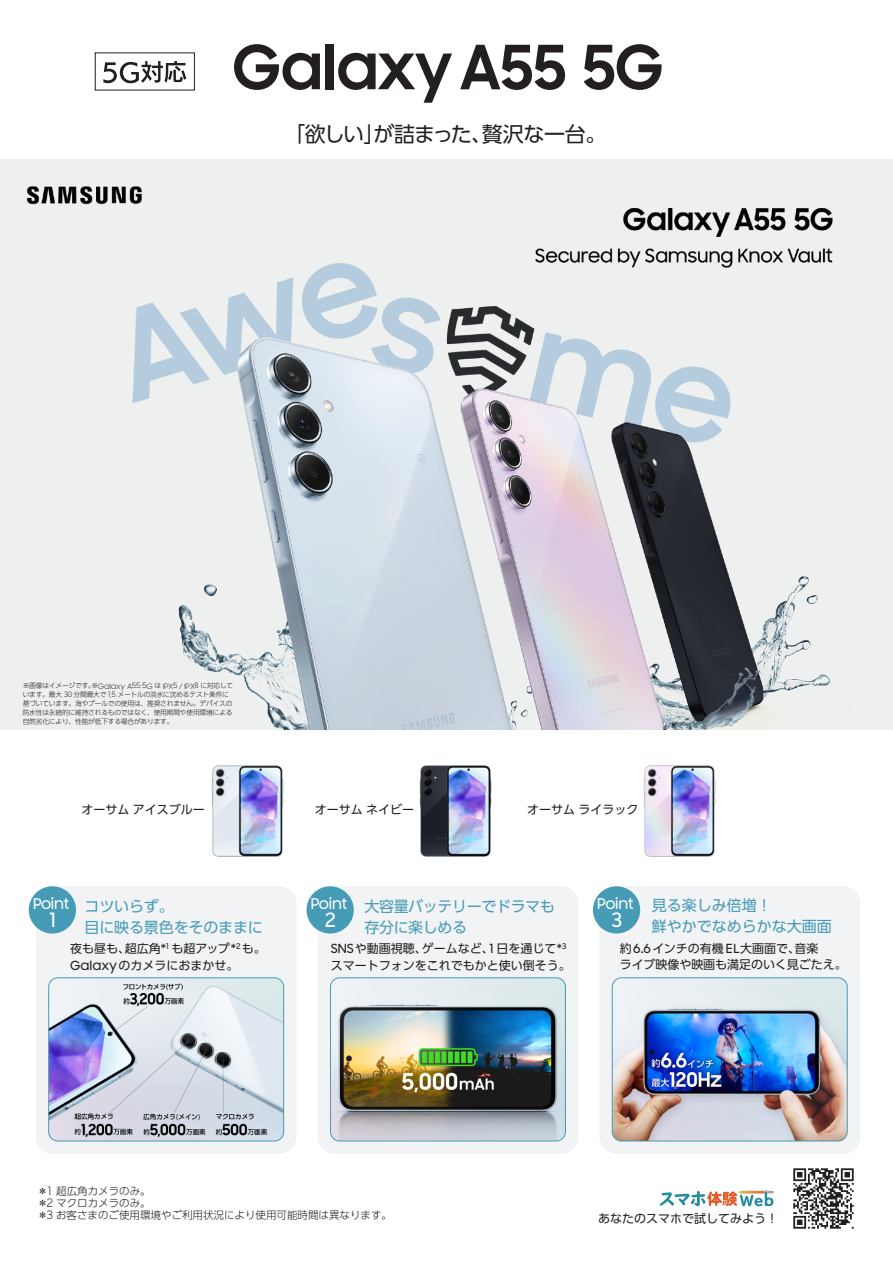
<style>
.page{position:relative;width:893px;height:1263px;background:#fff}
.page>*{position:absolute;margin:0;border:0;box-sizing:border-box;transform-origin:0 0}
.t1{font:21px "UD Shin Go Pro";letter-spacing:-.03em;color:#231f20}
.t2{font:500 19.8px "Samsung Sharp Sans";color:#fff}
.t3{font:15px/21px "UD Shin Go Pro";letter-spacing:-.01em;color:#469bb7}
.t4{font:500 14.85px "Samsung Sharp Sans";letter-spacing:-.035em;color:#fff}
.t5{font:12px/16.5px "UD Shin Go Pr 6 N";color:#231f20}
.t6{font:300 10.5px/12px "UD Shin Go Pr 6 N";color:#231f20}
.t7{font:7.35px "Samsung Sharp Sans";letter-spacing:-.025em;color:#231f20}
.t8{font:300 6.75px/9px "UD Shin Go Pr 6 N";letter-spacing:-.03em;color:#231f20}
.s1{font-family:"UD Shin Go Pr 6 N";font-weight:300;font-size:6.75px}
.s2{font-family:"Samsung Sharp Sans";font-weight:400;font-size:7.35px}
.s3{font-family:"Samsung Sharp Sans";font-weight:500;font-size:12.6px}
.s4{font-family:"Samsung Sharp Sans";font-weight:400;font-size:11.55px}
</style>
<div class="page">
<svg style="left:103px;top:61px;width:83px;height:22px"></svg>
<hr style="left:739px;top:1191px;width:35px;height:2px;background:#a2a3a6">
<svg style="left:660px;top:1190px;width:113px;height:16px"></svg>
<div style="left:36px;top:886px;width:260px;height:268px;background:#f2f3f4;border-radius:17px"></div>
<div style="left:318px;top:886px;width:260px;height:268px;background:#f2f3f4;border-radius:17px"></div>
<div style="left:599px;top:886px;width:261px;height:268px;background:#f2f3f4;border-radius:17px"></div>
<div style="left:29px;top:886px;width:47px;height:47px;background:#469bb7;border-radius:50%"></div>
<div style="left:307px;top:886px;width:47px;height:47px;background:#469bb7;border-radius:50%"></div>
<div style="left:593px;top:886px;width:47px;height:47px;background:#469bb7;border-radius:50%"></div>
<svg style="left:338px;top:53px;width:114px;height:50px"></svg>
<div style="left:326px;top:44px;width:8px;height:45px;background:#231f20"></div>
<svg style="left:234px;top:44px;width:86px;height:46px"></svg>
<svg style="left:460px;top:45px;width:105px;height:45px"></svg>
<svg style="left:584px;top:44px;width:77px;height:46px"></svg>
<img style="left:49px;top:978px;width:235px;height:163px">
<div style="left:49px;top:978px;width:235px;height:163px;border:1px solid #469bb7;border-radius:9px"></div>
<img style="left:330px;top:978px;width:235px;height:163px">
<div style="left:330px;top:978px;width:236px;height:163px;border:1px solid #469bb7;border-radius:9px"></div>
<img style="left:612px;top:978px;width:235px;height:163px">
<div style="left:612px;top:978px;width:235px;height:163px;border:1px solid #469bb7;border-radius:9px"></div>
<img style="left:0;top:160px;width:893px;height:570px">
<img style="left:211px;top:765px;width:73px;height:92px">
<img style="left:419px;top:765px;width:73px;height:92px">
<img style="left:643px;top:765px;width:73px;height:92px">
<img style="left:793px;top:1168px;width:61px;height:61px">
<h1 class="t1" style="left:284px;top:117px;width:324px">「欲しい」が詰まった、贅沢な一台。</h1>
<p class="t7" style="left:23px;top:681px;width:212px"><span class="s1">※画像はイメージです。※</span>Galaxy A55 5G <span class="s1">は</span> IPX5 / IPX8 <span class="s1">に対応して</span></p>
<p class="t8" style="left:23px;top:690px;width:211px">います。最大 <span class="s2">30</span> 分間最大で <span class="s2">1.5</span> メートルの淡水に沈めるテスト条件に基づいています。海やプールでの使用は、推奨されません。デバイスの防水性は永続的に維持されるものではなく、使用期間や使用環境による自然劣化により、性能が低下する場合があります。</p>
<p class="t5" style="left:82px;top:801px;width:125px">オーサムアイスブルー</p>
<p class="t5" style="left:315px;top:801px;width:101px">オーサムネイビー</p>
<p class="t5" style="left:527px;top:801px;width:113px">オーサムライラック</p>
<p class="t4" style="left:33px;top:893px;width:38px">Point</p>
<h2 class="t2" style="left:50px;top:906px;width:8px">1</h2>
<p class="t3" style="left:85px;top:896px;width:180px">コツいらず。<br>目に映る景色をそのままに</p>
<p class="t5" style="left:70px;top:940px;width:197px">夜も昼も、超広角<span class="s3">*</span><sup>1</sup> も超アップ<span class="s3">*</span><sup>2</sup> も。<br><span class="s3">Galaxy</span>のカメラにおまかせ。</p>
<p class="t4" style="left:311px;top:893px;width:38px">Point</p>
<h2 class="t2" style="left:325px;top:906px;width:13px">2</h2>
<p class="t3" style="left:364px;top:896px;width:192px">大容量バッテリーでドラマも存分に楽しめる</p>
<p class="t5" style="left:331px;top:940px;width:242px"><span class="s3">SNS</span>や動画視聴、ゲームなど、<span class="s3">1</span> 日を通じて<span class="s3">*</span><sup>3</sup>スマートフォンをこれでもかと使い倒そう。</p>
<p class="t4" style="left:597px;top:893px;width:38px">Point</p>
<h2 class="t2" style="left:612px;top:906px;width:12px">3</h2>
<p class="t3" style="left:652px;top:895px;width:181px">見る楽しみ倍増！<br>鮮やかでなめらかな大画面</p>
<p class="t5" style="left:620px;top:940px;width:228px">約<span class="s3">6.6</span>インチの有機 <span class="s3">EL</span>大画面で、音楽<br>ライブ映像や映画も満足のいく見ごたえ。</p>
<p class="t6" style="left:37px;top:1185px;width:356px">＊<span class="s4">1</span> 超広角カメラのみ。<br>＊<span class="s4">2</span> マクロカメラのみ。<br>＊<span class="s4">3</span> お客さまのご使用環境やご利用状況により使用可能時間は異なります。</p>
<p class="t5" style="left:598px;top:1210px;width:181px">あなたのスマホで試してみよう！</p>
</div>
